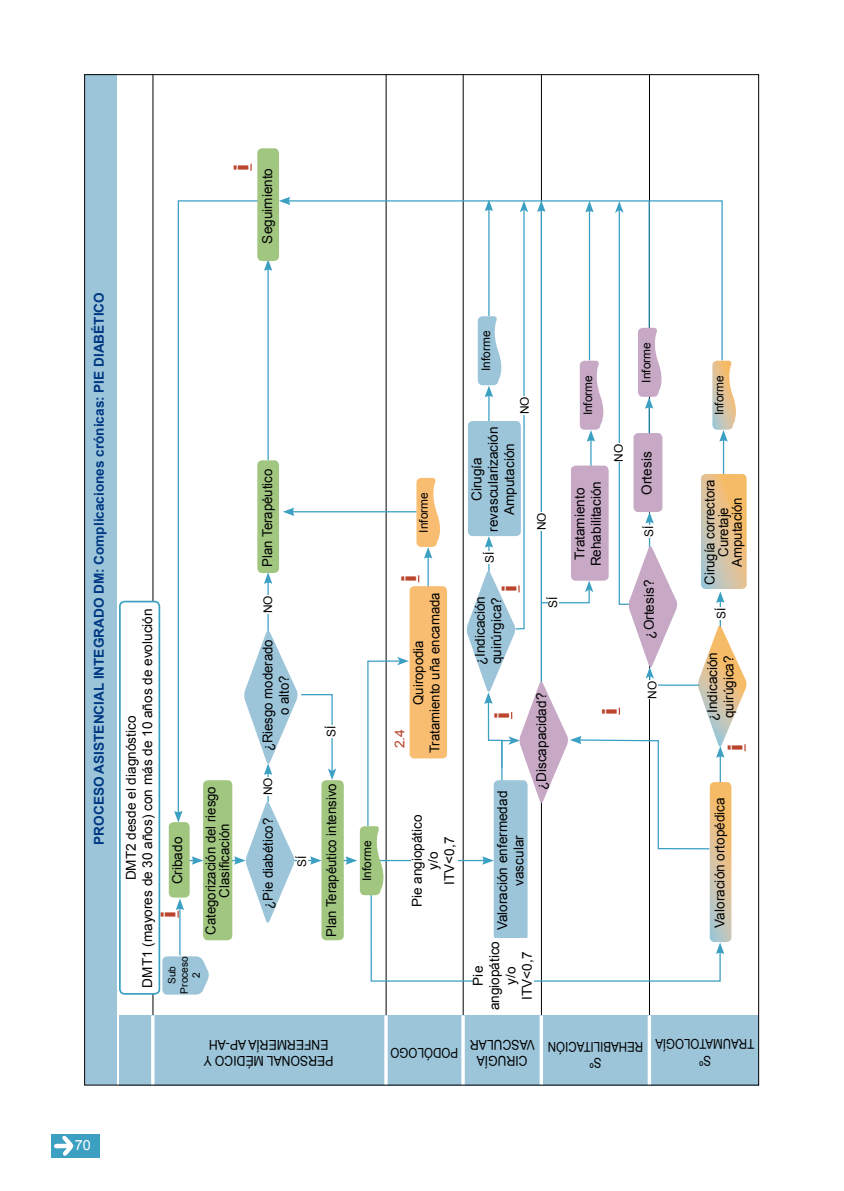
<style>
.page{position:relative;width:844px;height:1191px;background:#fff}
.page>*{position:absolute;margin:0;border:0;box-sizing:border-box;transform-origin:0 0}
.t1{font:900 20.3px "Arial";color:#bc442d}
.t2{font:14px "Arial";color:#fff}
.t3{font:13.65px/16.3px "Arial";color:#000;text-align:center}
.t4{font:700 13.65px "Arial";color:#003882}
.t5{font:13.65px/16.3px "Arial";color:#000;text-align:center;scale:.9 1}
.t6{font:13.65px/16.3px "Arial";color:#000;text-align:center;scale:.85 1}
.t7{font:13.65px "Arial";color:#bc442d}
.t8{font:11.9px "Arial";color:#000}
.t9{font:10.15px/12.2px "Arial";color:#000;text-align:center}
</style>
<div class="page">
<div style="left:51px;top:1134px;width:49px;height:23px;background:#3ca0c3"></div>
<svg style="left:54px;top:1135px;width:19px;height:21px"></svg>
<hr style="left:153px;top:74px;width:1px;height:941px;background:#000">
<hr style="left:386px;top:74px;width:1px;height:941px;background:#000">
<hr style="left:463px;top:74px;width:1px;height:941px;background:#000">
<hr style="left:541px;top:74px;width:1px;height:941px;background:#000">
<hr style="left:649px;top:74px;width:1px;height:941px;background:#000">
<div style="left:84px;top:74px;width:32px;height:1011px;background:#9cc5da"></div>
<div style="left:120px;top:1015px;width:638px;height:70px;background:#9cc5da"></div>
<hr style="left:151px;top:1015px;width:3px;height:70px;background:#fff">
<hr style="left:384px;top:1015px;width:3px;height:70px;background:#fff">
<hr style="left:461px;top:1015px;width:3px;height:70px;background:#fff">
<svg style="left:539px;top:1015px;width:4px;height:68px"></svg>
<svg style="left:647px;top:1015px;width:4px;height:68px"></svg>
<svg style="left:162px;top:956px;width:47px;height:38px;background:#a5cadd"></svg>
<hr style="left:179px;top:907px;width:1px;height:48px;background:#3ca0c3">
<svg style="left:176px;top:898px;width:8px;height:19px"></svg>
<svg style="left:190px;top:856px;width:13px;height:8px"></svg>
<hr style="left:267px;top:772px;width:2px;height:30px;background:#3ca0c3">
<hr style="left:267px;top:581px;width:2px;height:50px;background:#3ca0c3">
<svg style="left:264px;top:573px;width:8px;height:11px"></svg>
<hr style="left:291px;top:511px;width:125px;height:1px;background:#3ca0c3">
<svg style="left:283px;top:507px;width:11px;height:9px"></svg>
<hr style="left:267px;top:268px;width:2px;height:192px;background:#3ca0c3">
<svg style="left:264px;top:261px;width:8px;height:10px"></svg>
<svg style="left:279px;top:197px;width:11px;height:8px"></svg>
<svg style="left:177px;top:200px;width:83px;height:612px"></svg>
<svg style="left:174px;top:811px;width:8px;height:11px"></svg>
<div style="left:120px;top:601px;width:39px;height:393px;background:#fff;border-radius:5px"></div>
<div style="left:119px;top:601px;width:41px;height:393px;border:2px solid #3ca0c3;border-radius:5px"></div>
<div style="left:169px;top:822px;width:21px;height:75px;background:#a0c680;border-radius:5px"></div>
<div style="left:203px;top:780px;width:29px;height:160px;background:#a0c680;border-radius:5px"></div>
<div style="left:257px;top:460px;width:22px;height:113px;background:#a0c680;border-radius:5px"></div>
<div style="left:257px;top:148px;width:22px;height:113px;background:#a0c680;border-radius:5px"></div>
<div style="left:321px;top:780px;width:22px;height:160px;background:#a0c680;border-radius:5px"></div>
<svg style="left:232px;top:799px;width:89px;height:126px"></svg>
<svg style="left:243px;top:628px;width:93px;height:152px"></svg>
<div style="left:263px;top:777px;width:10px;height:18px;background:#fff"></div>
<div style="left:263px;top:595px;width:10px;height:18px;background:#fff"></div>
<svg style="left:342px;top:200px;width:405px;height:782px"></svg>
<h1 class="t1" style="left:226px;top:171px;width:8px;rotate:-90deg">i</h1>
<p class="t3" style="left:259px;top:243px;width:77px;rotate:-90deg">Seguimiento</p>
<p class="t4" style="left:90px;top:844px;width:554px;rotate:-90deg">PROCESO ASISTENCIAL INTEGRADO DM: Complicaciones crónicas: PIE DIABÉTICO</p>
<p class="t3" style="left:123px;top:987px;width:380px;rotate:-90deg">DMT2 desde el diagnóstico<br>DMT1 (mayores de 30 años) con más de 10 años de evolución</p>
<p class="t3" style="left:204px;top:935px;width:150px;line-height:13.7px;rotate:-90deg">Categorización del riesgo<br>Clasificación</p>
<p class="t3" style="left:169px;top:884px;width:49px;rotate:-90deg">Cribado</p>
<h1 class="t1" style="left:153px;top:917px;width:8px;rotate:-90deg">i</h1>
<p class="t9" style="left:166px;top:993px;width:39px;rotate:-90deg">Sub<br>Proceso<br>2</p>
<p class="t3" style="left:259px;top:567px;width:99px;rotate:-90deg">Plan Terapéutico</p>
<p class="t8" style="left:260px;top:613px;width:19px;rotate:-90deg">NO</p>
<p class="t3" style="left:259px;top:751px;width:114px;rotate:-90deg">¿Riesgo moderado o alto?</p>
<p class="t8" style="left:260px;top:795px;width:19px;rotate:-90deg">NO</p>
<p class="t3" style="left:260px;top:909px;width:92px;rotate:-90deg">¿Pie diabético?</p>
<p class="t8" style="left:294px;top:866px;width:13px;rotate:-90deg">SÍ</p>
<p class="t8" style="left:415px;top:532px;width:42px;rotate:-90deg">Informe</p>
<h1 class="t1" style="left:394px;top:582px;width:8px;rotate:-90deg">i</h1>
<p class="t8" style="left:323px;top:737px;width:13px;rotate:-90deg">SÍ</p>
<p class="t7" style="left:391px;top:748px;width:21px;rotate:-90deg">2.4</p>
<p class="t3" style="left:410px;top:753px;width:162px;rotate:-90deg">Quiropodia<br>Tratamiento uña encamada</p>
<p class="t3" style="left:323px;top:937px;width:155px;rotate:-90deg">Plan Terapéutico intensivo</p>
<p class="t8" style="left:359px;top:881px;width:42px;rotate:-90deg">Informe</p>
<p class="t3" style="left:409px;top:907px;width:94px;rotate:-90deg">Pie angiopático y/o<br>ITV&lt;0,7</p>
<p class="t8" style="left:478px;top:371px;width:42px;rotate:-90deg">Informe</p>
<p class="t8" style="left:516px;top:414px;width:19px;rotate:-90deg">NO</p>
<p class="t3" style="left:468px;top:531px;width:106px;rotate:-90deg">Cirugía revascularización<br>Amputación</p>
<p class="t8" style="left:533px;top:530px;width:19px;rotate:-90deg">NO</p>
<p class="t8" style="left:481px;top:563px;width:13px;rotate:-90deg">SÍ</p>
<h1 class="t1" style="left:494px;top:592px;width:8px;rotate:-90deg">i</h1>
<p class="t3" style="left:472px;top:665px;width:71px;text-align:left;rotate:-90deg">¿Indicación quirúrgica?</p>
<p class="t8" style="left:545px;top:608px;width:13px;rotate:-90deg">SÍ</p>
<h1 class="t1" style="left:487px;top:719px;width:8px;rotate:-90deg">i</h1>
<p class="t3" style="left:533px;top:790px;width:99px;rotate:-90deg">¿Discapacidad?</p>
<p class="t8" style="left:580px;top:415px;width:42px;rotate:-90deg">Informe</p>
<p class="t8" style="left:638px;top:382px;width:42px;rotate:-90deg">Informe</p>
<p class="t8" style="left:711px;top:415px;width:42px;rotate:-90deg">Informe</p>
<p class="t8" style="left:610px;top:462px;width:19px;rotate:-90deg">NO</p>
<p class="t3" style="left:638px;top:494px;width:45px;rotate:-90deg">Ortesis</p>
<p class="t3" style="left:571px;top:566px;width:87px;rotate:-90deg">Tratamiento<br>Rehabilitación</p>
<p class="t3" style="left:702px;top:585px;width:107px;line-height:13.7px;rotate:-90deg">Cirugía correctora<br>Curetaje<br>Amputación</p>
<p class="t8" style="left:641px;top:536px;width:13px;rotate:-90deg">SÍ</p>
<p class="t3" style="left:641px;top:638px;width:60px;rotate:-90deg">¿Ortesis?</p>
<p class="t8" style="left:713px;top:618px;width:13px;rotate:-90deg">SÍ</p>
<h1 class="t1" style="left:594px;top:714px;width:8px;rotate:-90deg">i</h1>
<p class="t8" style="left:644px;top:699px;width:19px;rotate:-90deg">NO</p>
<p class="t3" style="left:704px;top:721px;width:71px;text-align:left;rotate:-90deg">¿Indicación quirúgica?</p>
<h1 class="t1" style="left:720px;top:751px;width:8px;rotate:-90deg">i</h1>
<p class="t3" style="left:494px;top:930px;width:141px;rotate:-90deg">Valoración enfermedad vascular</p>
<p class="t3" style="left:711px;top:927px;width:132px;rotate:-90deg">Valoración ortopédica</p>
<p class="t3" style="left:470px;top:1010px;width:71px;rotate:-90deg">Pie angiopático y/o<br>ITV&lt;0,7</p>
<p class="t5" style="left:333px;top:1068px;width:146px;rotate:-180deg">PERSONAL MÉDICO Y<br>ENFERMERÍA AP-AH</p>
<p class="t6" style="left:458px;top:1061px;width:81px;rotate:-180deg">PODÓLOGO</p>
<p class="t5" style="left:535px;top:1069px;width:74px;rotate:-180deg">CIRUGÍA<br>VASCULAR</p>
<p class="t6" style="left:643px;top:1070px;width:114px;rotate:-180deg">Sº<br>REHABILITACIÓN</p>
<p class="t6" style="left:754px;top:1068px;width:118px;rotate:-180deg">Sº<br>TRAUMATOLOGÍA</p>
<p class="t2" style="left:75px;top:1135px;width:18px">70</p>
</div>
